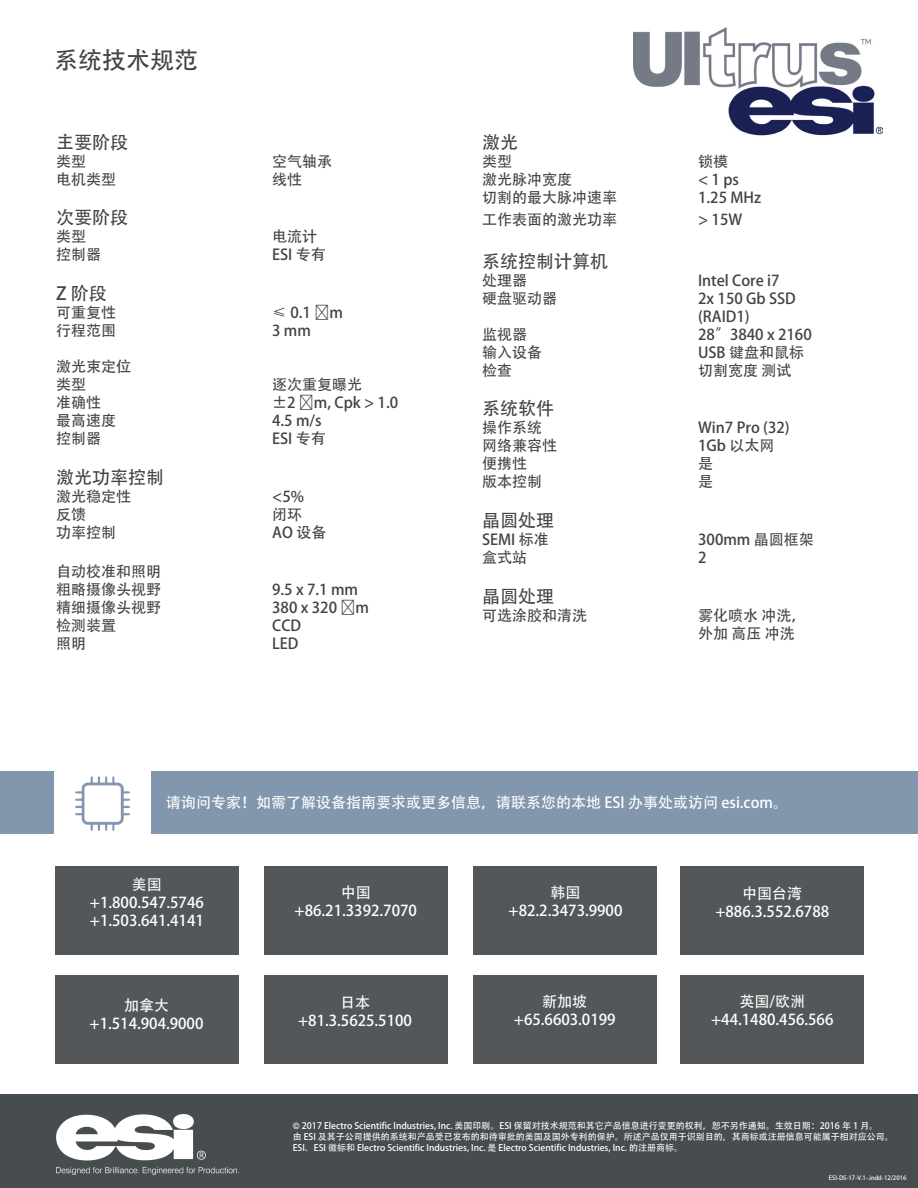
<style>
.page{position:relative;width:918px;height:1188px;background:#fff}
.page>*{position:absolute;margin:0;border:0;box-sizing:border-box;transform-origin:0 0}
.t1{font:24px "Adobe Heiti Std";color:#444}
.t2{font:18px "Adobe Heiti Std";color:#434343}
.t3{font:15px/18px "Adobe Heiti Std";color:#434343}
.t4{font:15px "Adobe Heiti Std";color:#fff}
.t5{font:9px/10.8px "Adobe Heiti Std";color:#fff}
.t6{font:6px "Adobe Heiti Std";color:#fff}
.s1{font-family:"Roboto";font-weight:500}
</style>
<div class="page">
<div style="left:55px;top:866px;width:183px;height:89px;background:#535759"></div>
<div style="left:0;top:1094px;width:918px;height:94px;background:#474c4e"></div>
<div style="left:152px;top:771px;width:766px;height:63px;background:#8297ae"></div>
<div style="left:0;top:772px;width:54px;height:62px;background:#8296ae"></div>
<div style="left:55px;top:975px;width:183px;height:89px;background:#535759"></div>
<div style="left:264px;top:866px;width:183px;height:89px;background:#535759"></div>
<div style="left:264px;top:975px;width:183px;height:89px;background:#535759"></div>
<div style="left:474px;top:866px;width:183px;height:89px;background:#535759"></div>
<div style="left:474px;top:975px;width:183px;height:89px;background:#535759"></div>
<div style="left:680px;top:866px;width:184px;height:89px;background:#535759"></div>
<div style="left:680px;top:975px;width:184px;height:89px;background:#535759"></div>
<img style="left:634px;top:28px;width:248px;height:108px">
<img style="left:75px;top:776px;width:55px;height:55px">
<img style="left:56px;top:1114px;width:181px;height:60px">
<p class="t1" style="left:54px;top:46px;width:145px">系统技术规范</p>
<p class="t2" style="left:56px;top:131px;width:73px">主要阶段</p>
<p class="t3" style="left:56px;top:153px;width:31px">类型</p>
<p class="t3" style="left:272px;top:153px;width:61px">空气轴承</p>
<p class="t3" style="left:56px;top:171px;width:61px">电机类型</p>
<p class="t3" style="left:272px;top:171px;width:31px">线性</p>
<p class="t2" style="left:56px;top:207px;width:73px">次要阶段</p>
<p class="t3" style="left:56px;top:228px;width:31px">类型</p>
<p class="t3" style="left:272px;top:228px;width:46px">电流计</p>
<p class="t3" style="left:56px;top:246px;width:46px">控制器</p>
<p class="t3" style="left:272px;top:246px;width:55px">ESI 专有</p>
<p class="t2" style="left:56px;top:283px;width:52px">Z 阶段</p>
<p class="t3" style="left:56px;top:304px;width:61px">可重复性</p>
<p class="t3" style="left:272px;top:304px;width:72px">≤ 0.1 µm</p>
<p class="t3" style="left:56px;top:322px;width:61px">行程范围</p>
<p class="t3" style="left:272px;top:322px;width:40px">3 mm</p>
<p class="t3" style="left:56px;top:358px;width:77px">激光束定位</p>
<p class="t3" style="left:56px;top:376px;width:31px">类型</p>
<p class="t3" style="left:272px;top:376px;width:91px">逐次重复曝光</p>
<p class="t3" style="left:56px;top:394px;width:46px">准确性</p>
<p class="t3" style="left:272px;top:394px;width:127px">±2 µm, Cpk &gt; 1.0</p>
<p class="t3" style="left:56px;top:412px;width:61px">最高速度</p>
<p class="t3" style="left:272px;top:412px;width:51px">4.5 m/s</p>
<p class="t3" style="left:56px;top:430px;width:46px">控制器</p>
<p class="t3" style="left:272px;top:430px;width:55px">ESI 专有</p>
<p class="t2" style="left:56px;top:466px;width:110px">激光功率控制</p>
<p class="t3" style="left:56px;top:488px;width:77px">激光稳定性</p>
<p class="t3" style="left:272px;top:488px;width:33px">&lt;5%</p>
<p class="t3" style="left:56px;top:506px;width:31px">反馈</p>
<p class="t3" style="left:272px;top:506px;width:31px">闭环</p>
<p class="t3" style="left:56px;top:524px;width:61px">功率控制</p>
<p class="t3" style="left:272px;top:524px;width:56px">AO 设备</p>
<p class="t3" style="left:56px;top:563px;width:106px">自动校准和照明</p>
<p class="t3" style="left:56px;top:581px;width:106px">粗略摄像头视野</p>
<p class="t3" style="left:272px;top:581px;width:87px">9.5 x 7.1 mm</p>
<p class="t3" style="left:56px;top:599px;width:106px">精细摄像头视野</p>
<p class="t3" style="left:272px;top:599px;width:98px">380 x 320 µm</p>
<p class="t3" style="left:56px;top:617px;width:61px">检测装置</p>
<p class="t3" style="left:272px;top:617px;width:30px">CCD</p>
<p class="t3" style="left:56px;top:635px;width:31px">照明</p>
<p class="t3" style="left:272px;top:635px;width:28px">LED</p>
<p class="t2" style="left:482px;top:132px;width:37px">激光</p>
<p class="t3" style="left:482px;top:153px;width:31px">类型</p>
<p class="t3" style="left:698px;top:153px;width:31px">锁模</p>
<p class="t3" style="left:482px;top:171px;width:91px">激光脉冲宽度</p>
<p class="t3" style="left:698px;top:171px;width:42px">&lt; 1 ps</p>
<p class="t3" style="left:482px;top:189px;width:136px">切割的最大脉冲速率</p>
<p class="t3" style="left:698px;top:189px;width:64px">1.25 MHz</p>
<p class="t3" style="left:482px;top:210px;width:136px">工作表面的激光功率</p>
<p class="t3" style="left:698px;top:210px;width:46px">&gt; 15W</p>
<p class="t2" style="left:482px;top:250px;width:127px">系统控制计算机</p>
<p class="t3" style="left:482px;top:272px;width:46px">处理器</p>
<p class="t3" style="left:698px;top:272px;width:83px">Intel Core i7</p>
<p class="t3" style="left:482px;top:290px;width:76px">硬盘驱动器</p>
<p class="t3" style="left:698px;top:290px;width:99px">2x 150 Gb SSD (RAID1)</p>
<p class="t3" style="left:482px;top:326px;width:46px">监视器</p>
<p class="t3" style="left:698px;top:326px;width:115px">28”3840 x 2160</p>
<p class="t3" style="left:482px;top:344px;width:61px">输入设备</p>
<p class="t3" style="left:698px;top:344px;width:107px">USB 键盘和鼠标</p>
<p class="t3" style="left:482px;top:362px;width:31px">检查</p>
<p class="t3" style="left:698px;top:362px;width:95px">切割宽度 测试</p>
<p class="t2" style="left:482px;top:398px;width:73px">系统软件</p>
<p class="t3" style="left:482px;top:419px;width:61px">操作系统</p>
<p class="t3" style="left:698px;top:419px;width:93px">Win7 Pro (32)</p>
<p class="t3" style="left:482px;top:437px;width:76px">网络兼容性</p>
<p class="t3" style="left:698px;top:437px;width:78px">1Gb 以太网</p>
<p class="t3" style="left:482px;top:455px;width:46px">便携性</p>
<p class="t3" style="left:698px;top:455px;width:16px">是</p>
<p class="t3" style="left:482px;top:473px;width:61px">版本控制</p>
<p class="t3" style="left:698px;top:473px;width:16px">是</p>
<p class="t2" style="left:482px;top:510px;width:73px">晶圆处理</p>
<p class="t3" style="left:482px;top:531px;width:68px">SEMI 标准</p>
<p class="t3" style="left:698px;top:531px;width:117px">300mm 晶圆框架</p>
<p class="t3" style="left:482px;top:549px;width:46px">盒式站</p>
<p class="t3" style="left:698px;top:549px;width:10px">2</p>
<p class="t2" style="left:482px;top:585px;width:73px">晶圆处理</p>
<p class="t3" style="left:482px;top:606px;width:106px">可选涂胶和清洗</p>
<p class="t3" style="left:698px;top:606px;width:110px">雾化喷水 冲洗，外加 高压 冲洗</p>
<p class="t4" style="left:166px;top:793px;width:624px">请询问专家！如需了解设备指南要求或更多信息，请联系您的本地 ESI 办事处或访问 esi.com。</p>
<p class="t4" style="left:132px;top:876px;width:31px">美国</p>
<p class="t4" style="left:90px;top:894px;width:115px">+1.800.547.5746</p>
<p class="t4" style="left:90px;top:912px;width:115px">+1.503.641.4141</p>
<p class="t4" style="left:124px;top:996px;width:46px">加拿大</p>
<p class="t4" style="left:90px;top:1014px;width:115px">+1.514.904.9000</p>
<p class="t4" style="left:341px;top:884px;width:31px">中国</p>
<p class="t4" style="left:295px;top:902px;width:124px">+86.21.3392.7070</p>
<p class="t4" style="left:340px;top:994px;width:31px">日本</p>
<p class="t4" style="left:298px;top:1012px;width:115px">+81.3.5625.5100</p>
<p class="t4" style="left:551px;top:883px;width:31px">韩国</p>
<p class="t4" style="left:509px;top:901px;width:115px">+82.2.3473.9900</p>
<p class="t4" style="left:542px;top:992px;width:46px">新加坡</p>
<p class="t4" style="left:514px;top:1010px;width:103px">+65.6603.0199</p>
<p class="t4" style="left:742px;top:885px;width:61px">中国台湾</p>
<p class="t4" style="left:715px;top:903px;width:115px">+886.3.552.6788</p>
<p class="t4" style="left:740px;top:992px;width:67px">英国/欧洲</p>
<p class="t4" style="left:711px;top:1010px;width:124px">+44.1480.456.566</p>
<p class="t5" style="left:293px;top:1120px;width:587px"><span class="s1">©</span> 2017 Electro Scientific Industries, Inc. 美国印刷。ESI 保留对技术规范和其它产品信息进行变更的权利，恕不另作通知。生效日期：2016 年 1 月。</p>
<p class="t5" style="left:293px;top:1131px;width:603px">由 ESI 及其子公司提供的系统和产品受已发布的和待审批的美国及国外专利的保护。所述产品仅用于识别目的，其商标或注册信息可能属于相对应公司。<br>ESI、ESI 徽标和 Electro Scientific Industries, Inc. 是 Electro Scientific Industries, Inc. 的注册商标。</p>
<p class="t6" style="left:829px;top:1174px;width:79px">ESI-DS-17-V.1-.indd-12/2016</p>
</div>
